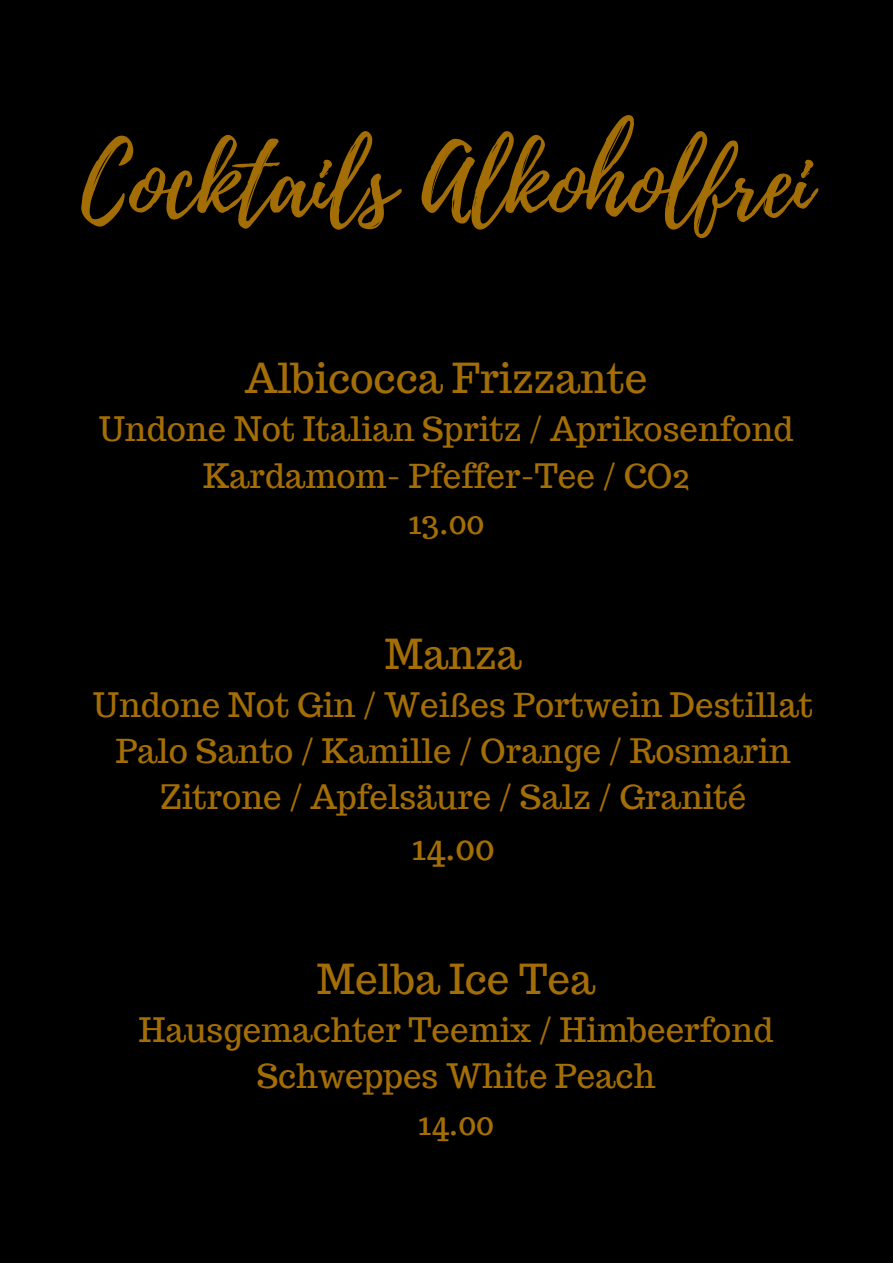
<style>
.page{position:relative;width:893px;height:1264px;background:#fff}
.page>*{position:absolute;margin:0;border:0;box-sizing:border-box;transform-origin:0 0}
.t1{font:95.55px "Playlist Script";color:#a46e06}
.t2{font:40.5px "Trocchi";color:#a46e06}
.t3{font:36px "Trocchi";color:#a46e06}
.t4{font:33px/46px "Trocchi";color:#a46e06;text-align:center}
</style>
<div class="page">
<div style="left:0;top:0;width:892px;height:1262px;background:#000"></div>
<h1 class="t1" style="left:81px;top:115px;width:731px">Cocktails Alkoholfrei</h1>
<p class="t2" style="left:245px;top:352px;width:404px">Albicocca Frizzante</p>
<p class="t4" style="left:99px;top:406px;width:695px">Undone Not Italian Spritz / Aprikosenfond<br>Kardamom- Pfeffer-Tee / CO2<br>13.00</p>
<p class="t2" style="left:385px;top:627px;width:138px">Manza</p>
<p class="t4" style="left:93px;top:682px;width:721px">Undone Not Gin / Weißes Portwein Destillat<br>Palo Santo / Kamille / Orange / Rosmarin<br>Zitrone / Apfelsäure / Salz / Granité</p>
<p class="t3" style="left:411px;top:823px;width:85px">14.00</p>
<p class="t2" style="left:317px;top:952px;width:280px">Melba Ice Tea</p>
<p class="t4" style="left:139px;top:1007px;width:635px">Hausgemachter Teemix / Himbeerfond<br>Schweppes White Peach<br>14.00</p>
</div>
